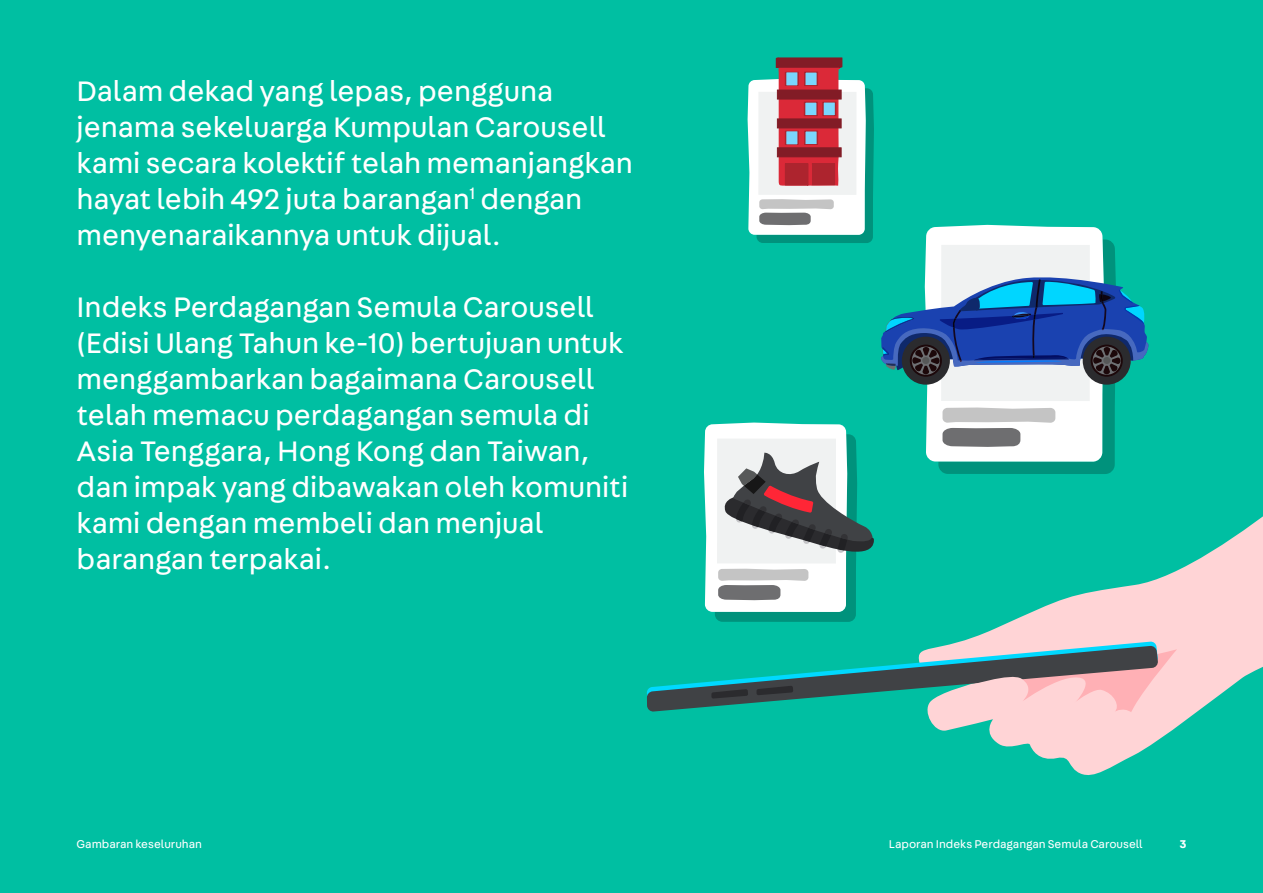
<style>
.page{position:relative;width:1263px;height:893px;background:#00bfa2}
.page>*{position:absolute;margin:0;border:0;box-sizing:border-box;transform-origin:0 0}
.t1{font:30px/36px "Fabriga";color:#fff}
.t2{font:12px "Fabriga";color:#fff}
.t3{font:700 12px "Fabriga";color:#fff}
</style>
<div class="page">
<svg style="left:962px;top:516px;width:301px;height:259px;fill:#ffd4d6"></svg>
<svg style="left:647px;top:641px;width:530px;height:122px"></svg>
<svg style="left:704px;top:57px;width:444px;height:565px"></svg>
<p class="t1" style="left:77px;top:71px;width:558px">Dalam dekad yang lepas, pengguna jenama sekeluarga Kumpulan Carousell kami secara kolektif telah memanjangkan hayat lebih 492 juta barangan<sup>1</sup> dengan menyenaraikannya untuk dijual.</p>
<p class="t1" style="left:77px;top:287px;width:553px">Indeks Perdagangan Semula Carousell (Edisi Ulang Tahun ke-10) bertujuan untuk menggambarkan bagaimana Carousell telah memacu perdagangan semula di Asia Tenggara, Hong Kong dan Taiwan, dan impak yang dibawakan oleh komuniti kami dengan membeli dan menjual barangan terpakai.</p>
<p class="t2" style="left:77px;top:836px;width:127px">Gambaran keseluruhan</p>
<p class="t2" style="left:889px;top:836px;width:256px">Laporan Indeks Perdagangan Semula Carousell</p>
<p class="t3" style="left:1180px;top:836px;width:8px">3</p>
</div>
